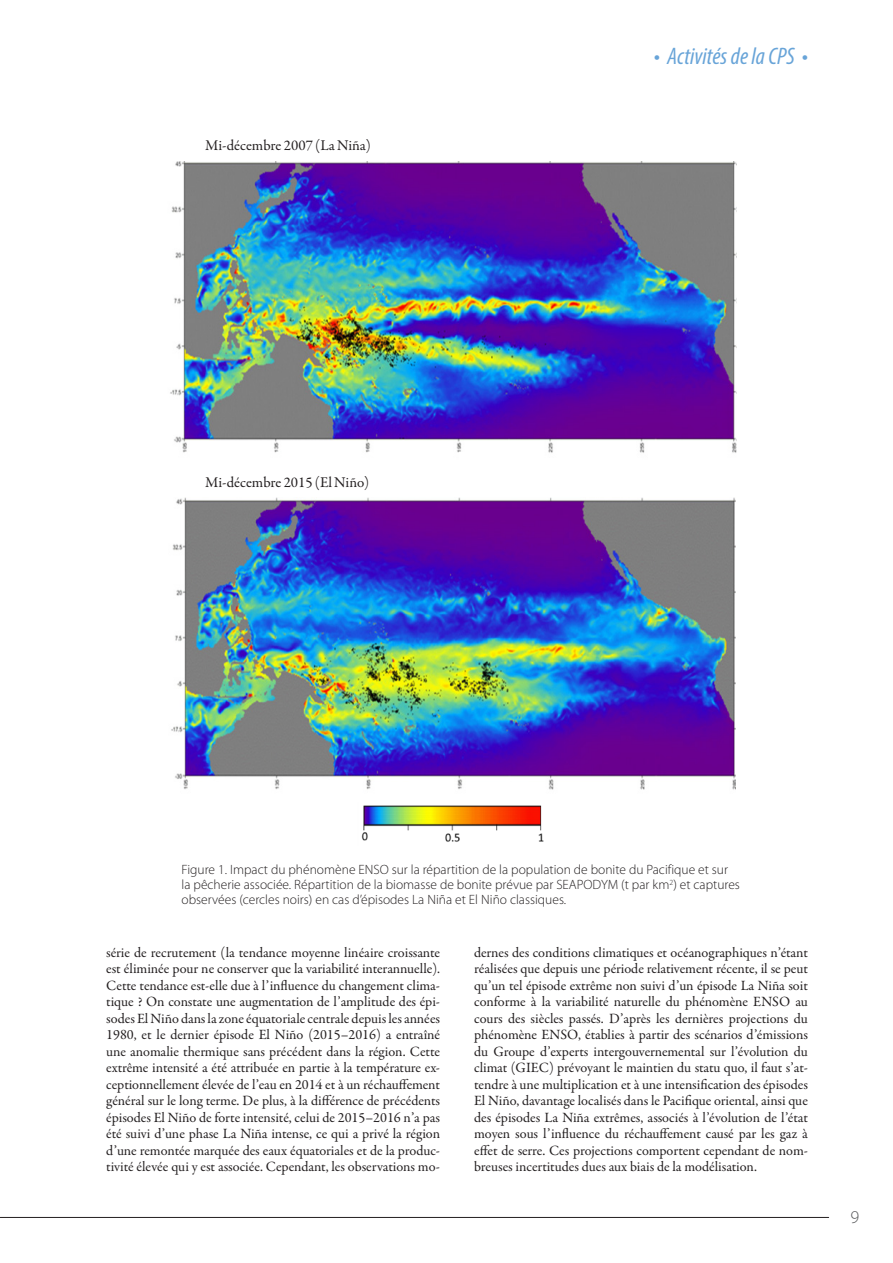
<style>
.page{position:relative;width:893px;height:1263px;background:#fff}
.page>*{position:absolute;margin:0;border:0;box-sizing:border-box;transform-origin:0 0}
.t1{font:italic condensed 24px "Myriad Pro";color:#68a4d8}
.t2{font:300 18px "Myriad Pro";color:#57585a}
.t3{font:15px "Garamond Premr Pro";color:#231f20}
.t4{font:14.25px/16.5px "Garamond Premr Pro";letter-spacing:-.005em;color:#231f20;text-align:justify}
.caption_Figure{font:300 13.5px/15px "Myriad Pro";color:#231f20}
</style>
<div class="page">
<hr style="left:0;top:1217px;width:829px;height:1px;background:#231f20">
<img style="left:170px;top:162px;width:566px;height:291px">
<img style="left:171px;top:497px;width:564px;height:293px">
<img style="left:361px;top:805px;width:183px;height:37px">
<p class="t3" style="left:205px;top:136px;width:167px">Mi-décembre 2007 (La Niña)</p>
<p class="t3" style="left:205px;top:473px;width:166px">Mi-décembre 2015 (El Niño)</p>
<h1 class="t1" style="left:654px;top:41px;width:155px">• Activités de la CPS •</h1>
<p class="caption_Figure" style="left:182px;top:862px;width:560px">Figure 1. Impact du phénomène ENSO sur la répartition de la population de bonite du Pacifique et sur la pêcherie associée. Répartition de la biomasse de bonite prévue par SEAPODYM (t par km<sup>2</sup>) et captures observées (cercles noirs) en cas d’épisodes La Niña et El Niño classiques.</p>
<p class="t4" style="left:106px;top:944px;width:335px">série de recrutement (la tendance moyenne linéaire croissante est éliminée pour ne conserver que la variabilité interannuelle).<br>Cette tendance est-elle due à l’influence du changement clima&shy;tique ? On constate une augmentation de l’amplitude des épi&shy;sodes El Niño dans la zone équatoriale centrale depuis les années 1980, et le dernier épisode El Niño (2015–2016) a entraîné une anomalie thermique sans précédent dans la région. Cette extrême intensité a été attribuée en partie à la température ex&shy;ceptionnellement élevée de l’eau en 2014 et à un réchauffement général sur le long terme. De plus, à la différence de précédents épisodes El Niño de forte intensité, celui de 2015–2016 n’a pas été suivi d’une phase La Niña intense, ce qui a privé la région d’une remontée marquée des eaux équatoriales et de la produc&shy;tivité élevée qui y est associée. Cependant, les observations mo-</p>
<p class="t4" style="left:474px;top:944px;width:335px">dernes des conditions climatiques et océanographiques n’étant réalisées que depuis une période relativement récente, il se peut qu’un tel épisode extrême non suivi d’un épisode La Niña soit conforme à la variabilité naturelle du phénomène ENSO au cours des siècles passés. D’après les dernières projections du phénomène ENSO, établies à partir des scénarios d’émissions du Groupe d’experts intergouvernemental sur l’évolution du climat (GIEC) prévoyant le maintien du statu quo, il faut s’at&shy;tendre à une multiplication et à une intensification des épisodes El Niño, davantage localisés dans le Pacifique oriental, ainsi que des épisodes La Niña extrêmes, associés à l’évolution de l’état moyen sous l’influence du réchauffement causé par les gaz à effet de serre. Ces projections comportent cependant de nom&shy;breuses incertitudes dues aux biais de la modélisation.</p>
<p class="t2" style="left:850px;top:1206px;width:10px">9</p>
</div>
